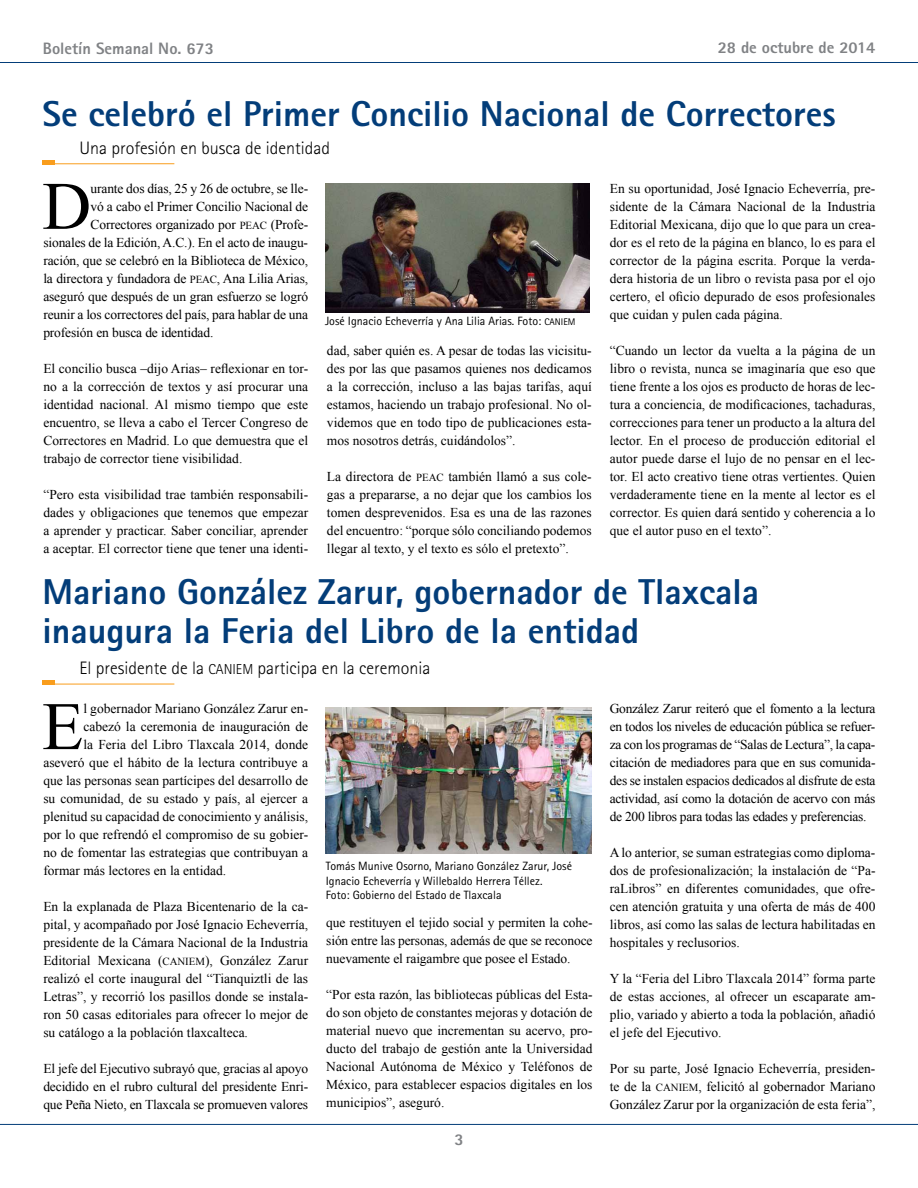
<style>
.page{position:relative;width:918px;height:1188px;background:#fff}
.page>*{position:absolute;margin:0;border:0;box-sizing:border-box;transform-origin:0 0}
.t1{font:67.8px "Times New Roman";color:#000}
.t2{font:800 36px/39px "Rotis Sans Serif";color:#033d79}
.t3{font:300 18px "Rotis Sans Serif";color:#000}
.t4{font:800 16.5px "Rotis Sans Serif";color:#808285}
.t5{font:13.5px/18px "Times New Roman";color:#000;text-align:justify}
.t6{font:12px/14.4px "Rotis Sans Serif";color:#000}
.s1{font-family:"Times New Roman PSMT SC800";font-size:10.8px}
.s2{font-family:"Rotis Sans Serif SC800";font-size:9.6px}
.s3{font-family:"Rotis Sans Serif Light SC800";font-weight:400;font-size:14.4px}
</style>
<div class="page">
<hr style="left:0;top:62px;width:918px;height:1px;background:#033d79">
<hr style="left:0;top:1124px;width:918px;height:1px;background:#033d79">
<hr style="left:43px;top:163px;width:131px;height:1px;background:#f99d1c">
<hr style="left:43px;top:160px;width:12px;height:4px;background:#f99d1c">
<img style="left:325px;top:183px;width:265px;height:129px">
<hr style="left:43px;top:684px;width:131px;height:1px;background:#f99d1c">
<hr style="left:43px;top:680px;width:12px;height:4px;background:#f99d1c">
<img style="left:325px;top:707px;width:266px;height:146px">
<p class="t4" style="left:43px;top:38px;width:173px">Boletín Semanal No. 673</p>
<p class="t4" style="left:718px;top:37px;width:159px">28 de octubre de 2014</p>
<h2 class="t2" style="left:43px;top:94px;width:795px">Se celebró el Primer Concilio Nacional de Correctores</h2>
<h3 class="t3" style="left:80px;top:138px;width:252px">Una profesión en busca de identidad</h3>
<p class="t5" style="left:610px;top:179px;width:267px">En su oportunidad, José Ignacio Echeverría, pre&shy;sidente de la Cámara Nacional de la Industria Editorial Mexicana, dijo que lo que para un crea&shy;dor es el reto de la página en blanco, lo es para el corrector de la página escrita. Porque la verda&shy;dera historia de un libro o revista pasa por el ojo certero, el oficio depurado de esos profesionales que cuidan y pulen cada página.</p>
<p class="t5" style="left:610px;top:341px;width:267px">“Cuando un lector da vuelta a la página de un libro o revista, nunca se imaginaría que eso que tiene frente a los ojos es producto de horas de lec&shy;tura a conciencia, de modificaciones, tachaduras, correcciones para tener un producto a la altura del lector. En el proceso de producción editorial el autor puede darse el lujo de no pensar en el lec&shy;tor. El acto creativo tiene otras vertientes. Quien verdaderamente tiene en la mente al lector es el corrector. Es quien dará sentido y coherencia a lo que el autor puso en el texto”.</p>
<h1 class="t1" style="left:42px;top:161px;width:51px">D</h1>
<p class="t5" style="left:91px;top:179px;width:219px">urante dos días, 25 y 26 de octubre, se lle-</p>
<p class="t5" style="left:91px;top:197px;width:219px">vó a cabo el Primer Concilio Nacional de</p>
<p class="t5" style="left:91px;top:215px;width:219px">Correctores organizado por <span class="s1">PEAC</span> (Profe-</p>
<p class="t5" style="left:43px;top:233px;width:266px">sionales de la Edición, A.C.). En el acto de inaugu-</p>
<p class="t5" style="left:43px;top:251px;width:266px">ración, que se celebró en la Biblioteca de México,</p>
<p class="t5" style="left:43px;top:269px;width:266px">la directora y fundadora de <span class="s1">PEAC</span>, Ana Lilia Arias,</p>
<p class="t5" style="left:43px;top:287px;width:266px">aseguró que después de un gran esfuerzo se logró</p>
<p class="t5" style="left:43px;top:305px;width:266px">reunir a los correctores del país, para hablar de una</p>
<p class="t5" style="left:43px;top:323px;width:172px">profesión en busca de identidad.</p>
<p class="t5" style="left:43px;top:359px;width:266px">El concilio busca –dijo Arias– reflexionar en tor&shy;no a la corrección de textos y así procurar una identidad nacional. Al mismo tiempo que este encuentro, se lleva a cabo el Tercer Congreso de Correctores en Madrid. Lo que demuestra que el trabajo de corrector tiene visibilidad.</p>
<p class="t5" style="left:43px;top:485px;width:266px">“Pero esta visibilidad trae también responsabili&shy;dades y obligaciones que tenemos que empezar a aprender y practicar. Saber conciliar, aprender a aceptar. El corrector tiene que tener una identi-</p>
<p class="t6" style="left:325px;top:314px;width:252px">José Ignacio Echeverría y Ana Lilia Arias. Foto: <span class="s2">CANIEM</span></p>
<p class="t5" style="left:327px;top:342px;width:266px">dad, saber quién es. A pesar de todas las vicisitu&shy;des por las que pasamos quienes nos dedicamos a la corrección, incluso a las bajas tarifas, aquí estamos, haciendo un trabajo profesional. No ol&shy;videmos que en todo tipo de publicaciones esta&shy;mos nosotros detrás, cuidándolos”.</p>
<p class="t5" style="left:327px;top:468px;width:266px">La directora de <span class="s1">PEAC</span> también llamó a sus cole&shy;gas a prepararse, a no dejar que los cambios los tomen desprevenidos. Esa es una de las razones del encuentro: “porque sólo conciliando podemos llegar al texto, y el texto es sólo el pretexto”.</p>
<h2 class="t2" style="left:43px;top:572px;width:718px">Mariano González Zarur, gobernador de Tlaxcala inaugura la Feria del Libro de la entidad</h2>
<h3 class="t3" style="left:80px;top:658px;width:353px">El presidente de la <span class="s3">CANIEM</span> participa en la ceremonia</h3>
<h1 class="t1" style="left:42px;top:681px;width:43px">E</h1>
<p class="t5" style="left:83px;top:699px;width:226px">l gobernador Mariano González Zarur en-</p>
<p class="t5" style="left:83px;top:717px;width:226px">cabezó la ceremonia de inauguración de</p>
<p class="t5" style="left:83px;top:735px;width:226px">la Feria del Libro Tlaxcala 2014, donde</p>
<p class="t5" style="left:43px;top:753px;width:266px">aseveró que el hábito de la lectura contribuye a</p>
<p class="t5" style="left:43px;top:771px;width:266px">que las personas sean partícipes del desarrollo de</p>
<p class="t5" style="left:43px;top:789px;width:266px">su comunidad, de su estado y país, al ejercer a</p>
<p class="t5" style="left:43px;top:807px;width:266px">plenitud su capacidad de conocimiento y análisis,</p>
<p class="t5" style="left:43px;top:825px;width:266px">por lo que refrendó el compromiso de su gobier-</p>
<p class="t5" style="left:43px;top:843px;width:266px">no de fomentar las estrategias que contribuyan a</p>
<p class="t5" style="left:43px;top:861px;width:184px">formar más lectores en la entidad.</p>
<p class="t5" style="left:43px;top:897px;width:266px">En la explanada de Plaza Bicentenario de la ca&shy;pital, y acompañado por José Ignacio Echeverría, presidente de la Cámara Nacional de la Industria Editorial Mexicana (<span class="s1">CANIEM</span>), González Zarur realizó el corte inaugural del “Tianquiztli de las Letras”, y recorrió los pasillos donde se instala&shy;ron 50 casas editoriales para ofrecer lo mejor de su catálogo a la población tlaxcalteca.</p>
<p class="t5" style="left:43px;top:1059px;width:266px">El jefe del Ejecutivo subrayó que, gracias al apoyo decidido en el rubro cultural del presidente Enri&shy;que Peña Nieto, en Tlaxcala se promueven valores</p>
<p class="t6" style="left:326px;top:859px;width:248px">Tomás Munive Osorno, Mariano González Zarur, José<br>Ignacio Echeverría y Willebaldo Herrera Téllez.<br>Foto: Gobierno del Estado de Tlaxcala</p>
<p class="t5" style="left:326px;top:913px;width:268px">que restituyen el tejido social y permiten la cohe&shy;sión entre las personas, además de que se reconoce nuevamente el raigambre que posee el Estado.</p>
<p class="t5" style="left:326px;top:985px;width:268px">“Por esta razón, las bibliotecas públicas del Esta&shy;do son objeto de constantes mejoras y dotación de material nuevo que incrementan su acervo, pro&shy;ducto del trabajo de gestión ante la Universidad Nacional Autónoma de México y Teléfonos de México, para establecer espacios digitales en los municipios”, aseguró.</p>
<p class="t4" style="left:455px;top:1129px;width:11px">3</p>
<p class="t5" style="left:610px;top:699px;width:267px">González Zarur reiteró que el fomento a la lectura en todos los niveles de educación pública se refuer&shy;za con los programas de “Salas de Lectura”, la capa&shy;citación de mediadores para que en sus comunida&shy;des se instalen espacios dedicados al disfrute de esta actividad, así como la dotación de acervo con más de 200 libros para todas las edades y preferencias.</p>
<p class="t5" style="left:610px;top:843px;width:267px">A lo anterior, se suman estrategias como diploma&shy;dos de profesionalización; la instalación de “Pa&shy;raLibros” en diferentes comunidades, que ofre&shy;cen atención gratuita y una oferta de más de 400 libros, así como las salas de lectura habilitadas en hospitales y reclusorios.</p>
<p class="t5" style="left:610px;top:969px;width:267px">Y la “Feria del Libro Tlaxcala 2014” forma parte de estas acciones, al ofrecer un escaparate am&shy;plio, variado y abierto a toda la población, añadió el jefe del Ejecutivo.</p>
<p class="t5" style="left:610px;top:1059px;width:267px">Por su parte, José Ignacio Echeverría, presiden&shy;te de la <span class="s1">CANIEM</span>, felicitó al gobernador Mariano González Zarur por la organización de esta feria”,</p>
</div>
